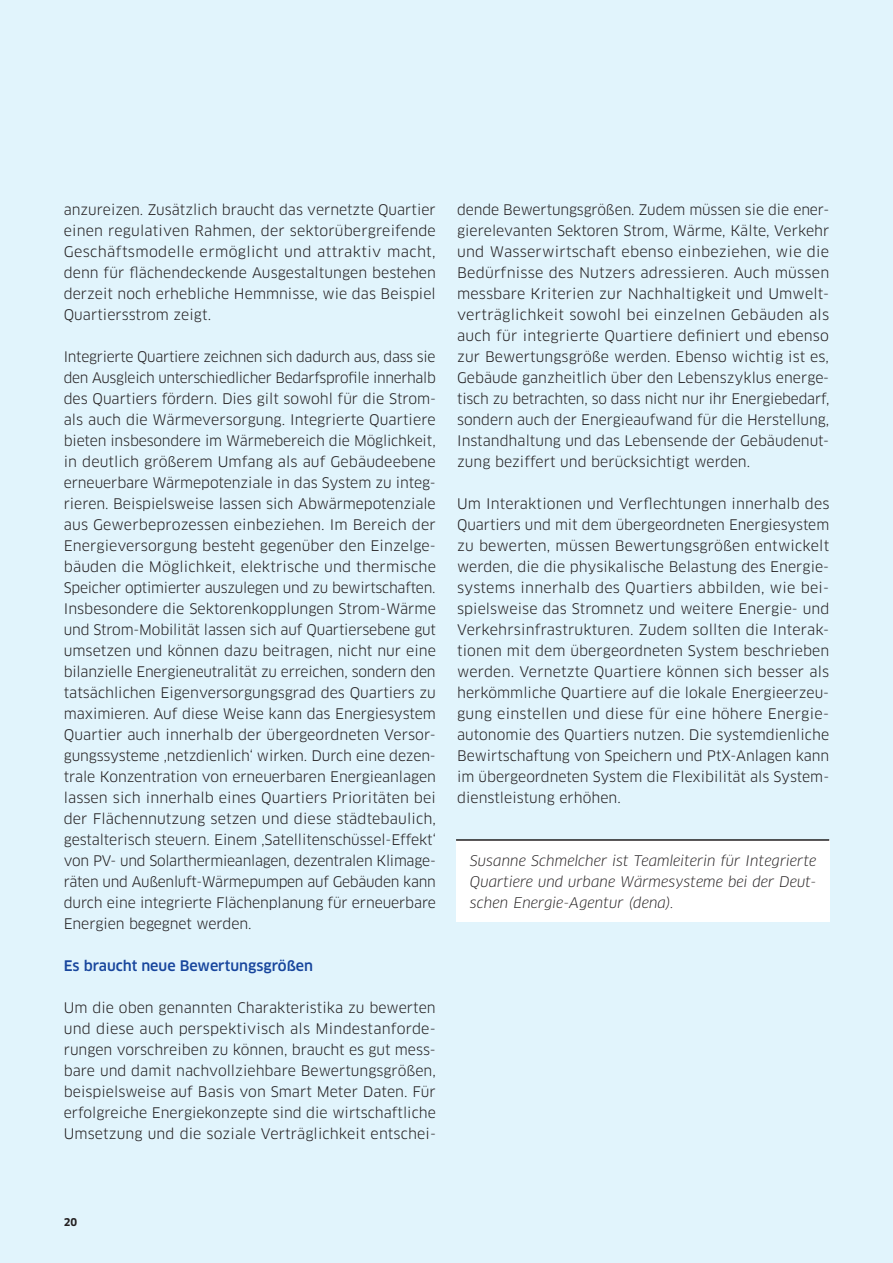
<style>
.page{position:relative;width:893px;height:1263px;background:#e1f4fc}
.page>*{position:absolute;margin:0;border:0;box-sizing:border-box;transform-origin:0 0}
.Body{font:14.25px/21px "Clan Pro";letter-spacing:.005em;color:#231f20;text-align:justify}
.Body-2{font:italic 14.25px/21px "Clan Pro";color:#231f20;text-align:justify}
.Body-3{font:500 14.25px "Clan Pro";color:#18469d}
.t1{font:700 10.5px "Clan Pro";color:#231f20}
</style>
<div class="page">
<div style="left:456px;top:840px;width:373px;height:82px;background:#fff"></div>
<hr style="left:456px;top:839px;width:373px;height:2px;background:#231f20">
<p class="Body" style="left:64px;top:200px;width:374px">anzureizen. Zusätzlich braucht das vernetzte Quartier einen regulativen Rahmen, der sektorübergreifende Geschäftsmodelle ermöglicht und attraktiv macht, denn für flächendeckende Ausgestaltungen bestehen derzeit noch erhebliche Hemmnisse, wie das Beispiel Quartiersstrom zeigt.</p>
<p class="Body" style="left:64px;top:347px;width:374px">Integrierte Quartiere zeichnen sich dadurch aus, dass sie den Ausgleich unterschiedlicher Bedarfsprofile innerhalb des Quartiers fördern. Dies gilt sowohl für die Strom&shy;als auch die Wärmeversorgung. Integrierte Quartiere bieten insbesondere im Wärmebereich die Möglichkeit, in deutlich größerem Umfang als auf Gebäudeebene erneuerbare Wärmepotenziale in das System zu integ&shy;rieren. Beispielsweise lassen sich Abwärmepotenziale aus Gewerbeprozessen einbeziehen. Im Bereich der Energieversorgung besteht gegenüber den Einzelge&shy;bäuden die Möglichkeit, elektrische und thermische Speicher optimierter auszulegen und zu bewirtschaften.<br>Insbesondere die Sektorenkopplungen Strom-Wärme und Strom-Mobilität lassen sich auf Quartiersebene gut umsetzen und können dazu beitragen, nicht nur eine bilanzielle Energieneutralität zu erreichen, sondern den tatsächlichen Eigenversorgungsgrad des Quartiers zu maximieren. Auf diese Weise kann das Energiesystem Quartier auch innerhalb der übergeordneten Versor&shy;gungssysteme ‚netzdienlich‘ wirken. Durch eine dezen&shy;trale Konzentration von erneuerbaren Energieanlagen lassen sich innerhalb eines Quartiers Prioritäten bei der Flächennutzung setzen und diese städtebaulich, gestalterisch steuern. Einem ‚Satellitenschüssel-Effekt‘ von PV- und Solarthermieanlagen, dezentralen Klimage&shy;räten und Außenluft-Wärmepumpen auf Gebäuden kann durch eine integrierte Flächenplanung für erneuerbare Energien begegnet werden.</p>
<p class="Body-3" style="left:64px;top:958px;width:251px">Es braucht neue Bewertungsgrößen</p>
<p class="Body" style="left:64px;top:998px;width:374px">Um die oben genannten Charakteristika zu bewerten und diese auch perspektivisch als Mindestanforde&shy;rungen vorschreiben zu können, braucht es gut mess&shy;bare und damit nachvollziehbare Bewertungsgrößen, beispielsweise auf Basis von Smart Meter Daten. Für erfolgreiche Energiekonzepte sind die wirtschaftliche Umsetzung und die soziale Verträglichkeit entschei-</p>
<p class="Body" style="left:457px;top:200px;width:374px">dende Bewertungsgrößen. Zudem müssen sie die ener&shy;gierelevanten Sektoren Strom, Wärme, Kälte, Verkehr und Wasserwirtschaft ebenso einbeziehen, wie die Bedürfnisse des Nutzers adressieren. Auch müssen messbare Kriterien zur Nachhaltigkeit und Umwelt&shy;verträglichkeit sowohl bei einzelnen Gebäuden als auch für integrierte Quartiere definiert und ebenso zur Bewertungsgröße werden. Ebenso wichtig ist es, Gebäude ganzheitlich über den Lebenszyklus energe&shy;tisch zu betrachten, so dass nicht nur ihr Energiebedarf, sondern auch der Energieaufwand für die Herstellung, Instandhaltung und das Lebensende der Gebäudenut&shy;zung beziffert und berücksichtigt werden.</p>
<p class="Body" style="left:457px;top:494px;width:374px">Um Interaktionen und Verflechtungen innerhalb des Quartiers und mit dem übergeordneten Energiesystem zu bewerten, müssen Bewertungsgrößen entwickelt werden, die die physikalische Belastung des Energie&shy;systems innerhalb des Quartiers abbilden, wie bei&shy;spielsweise das Stromnetz und weitere Energie- und Verkehrsinfrastrukturen. Zudem sollten die Interak&shy;tionen mit dem übergeordneten System beschrieben werden. Vernetzte Quartiere können sich besser als herkömmliche Quartiere auf die lokale Energieerzeu&shy;gung einstellen und diese für eine höhere Energie&shy;autonomie des Quartiers nutzen. Die systemdienliche Bewirtschaftung von Speichern und PtX-Anlagen kann im übergeordneten System die Flexibilität als System&shy;dienstleistung erhöhen.</p>
<p class="Body-2" style="left:470px;top:850px;width:348px">Susanne Schmelcher ist Teamleiterin für Integrierte Quartiere und urbane Wärmesysteme bei der Deut&shy;schen Energie-Agentur (dena).</p>
<p class="t1" style="left:64px;top:1216px;width:15px">20</p>
</div>
